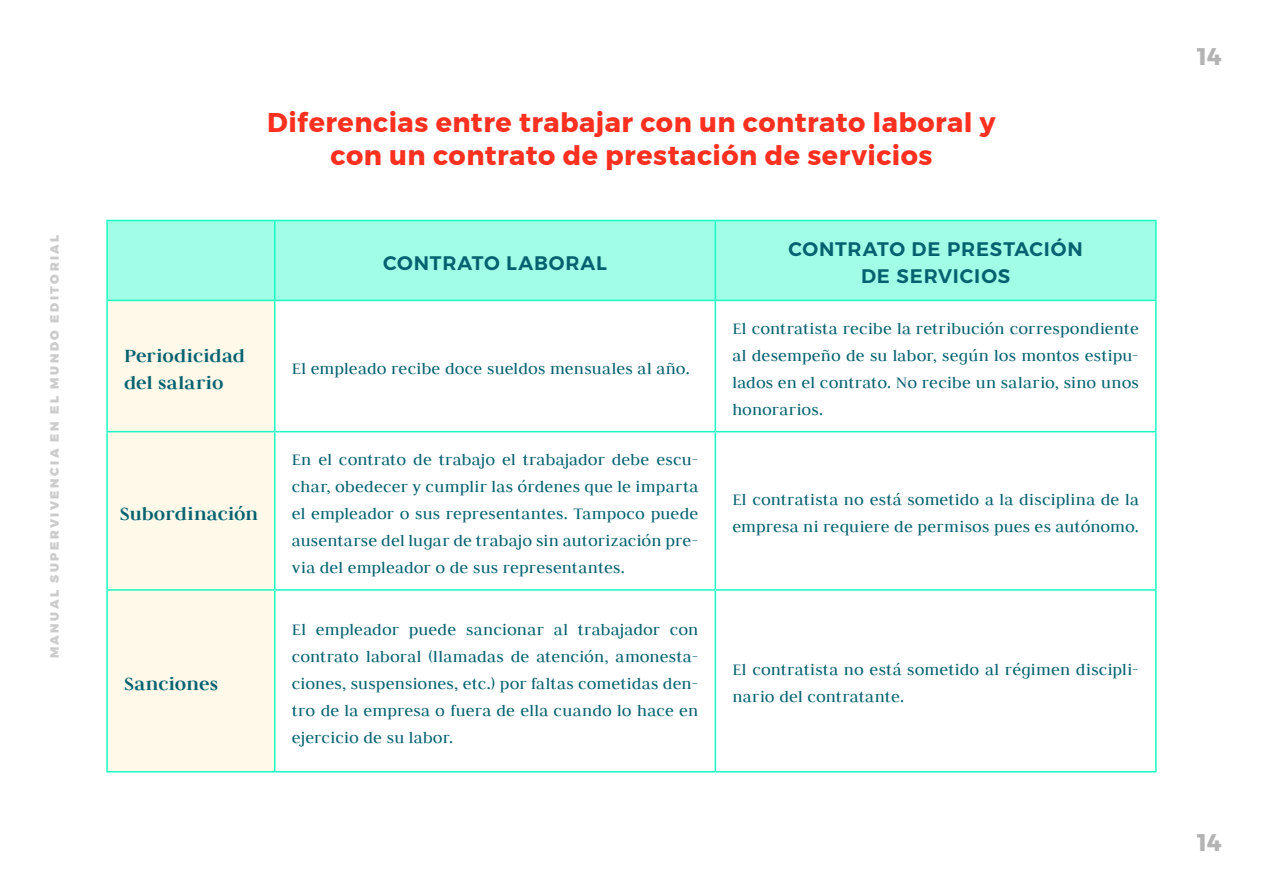
<style>
.page{position:relative;width:1263px;height:893px;background:#fff}
.page>*{position:absolute;margin:0;border:0;box-sizing:border-box;transform-origin:0 0}
.t1{font:700 27px/32.4px "Montserrat";letter-spacing:.015em;color:#ff301f;text-align:center}
.t2{font:700 24px "Montserrat";color:#b3b3b3}
.t3{font:700 21px/27px "Judson";letter-spacing:.01em;color:#056170}
.t4{font:600 19.5px/27px "Montserrat";letter-spacing:.04em;color:#056170;text-align:center}
.t5{font:18px/27px "Judson";letter-spacing:.01em;color:#056170;text-align:justify}
.t6{font:900 12px "Montserrat";letter-spacing:.215em;color:#ccc}
</style>
<div class="page">
<div style="left:108px;top:221px;width:1047px;height:79px;background:#a2fde7"></div>
<div style="left:108px;top:301px;width:166px;height:470px;background:#fef9e9"></div>
<hr style="left:106px;top:220px;width:169px;height:1px;background:#17fac2">
<hr style="left:106px;top:221px;width:2px;height:79px;background:#17fac2">
<hr style="left:275px;top:220px;width:440px;height:1px;background:#17fac2">
<hr style="left:274px;top:221px;width:1px;height:79px;background:#17fac2">
<hr style="left:715px;top:220px;width:442px;height:1px;background:#17fac2">
<hr style="left:715px;top:221px;width:1px;height:79px;background:#17fac2">
<hr style="left:1155px;top:221px;width:2px;height:79px;background:#17fac2">
<hr style="left:106px;top:300px;width:169px;height:1px;background:#17fac2">
<hr style="left:106px;top:301px;width:2px;height:130px;background:#17fac2">
<hr style="left:275px;top:300px;width:440px;height:1px;background:#17fac2">
<hr style="left:274px;top:301px;width:1px;height:130px;background:#17fac2">
<hr style="left:715px;top:300px;width:442px;height:1px;background:#17fac2">
<hr style="left:715px;top:301px;width:1px;height:130px;background:#17fac2">
<hr style="left:1155px;top:301px;width:2px;height:130px;background:#17fac2">
<hr style="left:106px;top:431px;width:169px;height:1px;background:#17fac2">
<hr style="left:106px;top:432px;width:2px;height:157px;background:#17fac2">
<hr style="left:275px;top:431px;width:440px;height:1px;background:#17fac2">
<hr style="left:274px;top:432px;width:1px;height:157px;background:#17fac2">
<hr style="left:715px;top:431px;width:442px;height:1px;background:#17fac2">
<hr style="left:715px;top:432px;width:1px;height:157px;background:#17fac2">
<hr style="left:1155px;top:432px;width:2px;height:157px;background:#17fac2">
<hr style="left:106px;top:589px;width:169px;height:2px;background:#17fac2">
<hr style="left:106px;top:591px;width:2px;height:180px;background:#17fac2">
<hr style="left:275px;top:589px;width:440px;height:2px;background:#17fac2">
<hr style="left:274px;top:591px;width:1px;height:180px;background:#17fac2">
<hr style="left:715px;top:589px;width:442px;height:2px;background:#17fac2">
<hr style="left:715px;top:591px;width:1px;height:180px;background:#17fac2">
<hr style="left:1155px;top:591px;width:2px;height:180px;background:#17fac2">
<hr style="left:106px;top:771px;width:169px;height:1px;background:#17fac2">
<hr style="left:275px;top:771px;width:440px;height:1px;background:#17fac2">
<hr style="left:715px;top:771px;width:442px;height:1px;background:#17fac2">
<p class="t6" style="left:45px;top:658px;width:425px;rotate:-90deg">MANUAL SUPERVIVENCIA EN EL MUNDO EDITORIAL</p>
<h1 class="t1" style="left:267px;top:107px;width:730px">Diferencias entre trabajar con un contrato laboral y con un contrato de prestación de servicios</h1>
<p class="t3" style="left:124px;top:342px;width:122px">Periodicidad del salario</p>
<p class="t3" style="left:120px;top:500px;width:140px">Subordinación</p>
<p class="t3" style="left:124px;top:670px;width:96px">Sanciones</p>
<p class="t4" style="left:383px;top:249px;width:225px">CONTRATO LABORAL</p>
<p class="t5" style="left:292px;top:355px;width:399px">El empleado recibe doce sueldos mensuales al año.</p>
<p class="t5" style="left:292px;top:445px;width:408px">En el contrato de trabajo el trabajador debe escu&shy;char, obedecer y cumplir las órdenes que le imparta el empleador o sus representantes. Tampoco puede ausentarse del lugar de trabajo sin autorización pre&shy;via del empleador o de sus representantes.</p>
<p class="t5" style="left:292px;top:616px;width:408px">El empleador puede sancionar al trabajador con contrato laboral (llamadas de atención, amonesta&shy;ciones, suspensiones, etc.) por faltas cometidas den&shy;tro de la empresa o fuera de ella cuando lo hace en ejercicio de su labor.</p>
<p class="t4" style="left:788px;top:236px;width:296px">CONTRATO DE PRESTACIÓN<br>DE SERVICIOS</p>
<p class="t5" style="left:732px;top:314px;width:408px">El contratista recibe la retribución correspondiente al desempeño de su labor, según los montos estipu&shy;lados en el contrato. No recibe un salario, sino unos honorarios.</p>
<p class="t5" style="left:732px;top:486px;width:408px">El contratista no está sometido a la disciplina de la empresa ni requiere de permisos pues es autónomo.</p>
<p class="t5" style="left:732px;top:656px;width:408px">El contratista no está sometido al régimen discipli&shy;nario del contratante.</p>
<h2 class="t2" style="left:1197px;top:37px;width:26px">14</h2>
<h2 class="t2" style="left:1197px;top:824px;width:26px">14</h2>
</div>
